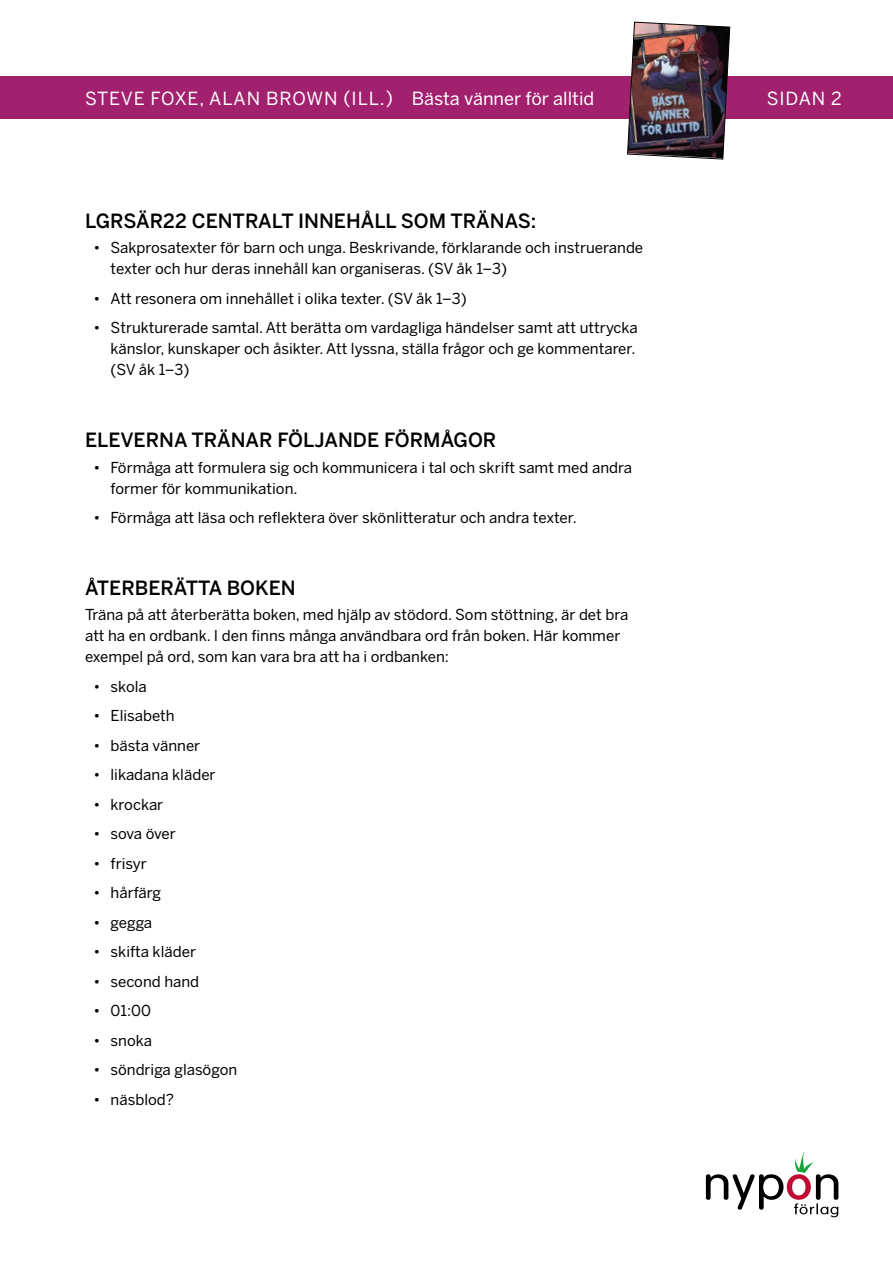
<style>
.page{position:relative;width:893px;height:1263px;background:#fff}
.page>*{position:absolute;margin:0;border:0;box-sizing:border-box;transform-origin:0 0}
.t1{font:500 19.5px "Benton Sans";color:#000}
.t2{font:18px "Benton Sans";letter-spacing:.01em;color:#fff}
.t3{font:15px/21px "Benton Sans";color:#000}
.t4{font:15px "Benton Sans";letter-spacing:-.02em;color:#000}
</style>
<div class="page">
<svg style="left:706px;top:1152px;width:132px;height:65px"></svg>
<div style="left:0;top:77px;width:893px;height:42px;background:#a2216e"></div>
<img style="left:627px;top:21px;width:103px;height:139px">
<p class="t2" style="left:85px;top:87px;width:511px">STEVE FOXE, ALAN BROWN (ILL.) Bästa vänner för alltid</p>
<p class="t2" style="left:767px;top:87px;width:77px">SIDAN 2</p>
<h1 class="t1" style="left:85px;top:209px;width:453px">LGRSÄR22 CENTRALT INNEHÅLL SOM TRÄNAS:</h1>
<p class="t3" style="left:111px;top:237px;width:534px;text-indent:-17px">• Sakprosatexter för barn och unga. Beskrivande, förklarande och instruerande texter och hur deras innehåll kan organiseras. (SV åk 1–3)</p>
<p class="t3" style="left:94px;top:288px;width:375px">• Att resonera om innehållet i olika texter. (SV åk 1–3)</p>
<p class="t3" style="left:111px;top:317px;width:529px;text-indent:-17px">• Strukturerade samtal. Att berätta om vardagliga händelser samt att uttrycka känslor, kunskaper och åsikter. Att lyssna, ställa frågor och ge kommentarer. (SV åk 1–3)</p>
<h1 class="t1" style="left:85px;top:428px;width:413px">ELEVERNA TRÄNAR FÖLJANDE FÖRMÅGOR</h1>
<p class="t3" style="left:111px;top:457px;width:523px;text-indent:-17px">• Förmåga att formulera sig och kommunicera i tal och skrift samt med andra former för kommunikation.</p>
<p class="t3" style="left:94px;top:507px;width:485px">• Förmåga att läsa och reflektera över skönlitteratur och andra texter.</p>
<h1 class="t1" style="left:85px;top:576px;width:212px">ÅTERBERÄTTA BOKEN</h1>
<p class="t3" style="left:85px;top:604px;width:545px">Träna på att återberätta boken, med hjälp av stödord. Som stöttning, är det bra att ha en ordbank. I den finns många användbara ord från boken. Här kommer exempel på ord, som kan vara bra att ha i ordbanken:</p>
<p class="t3" style="left:94px;top:676px;width:55px">• skola</p>
<p class="t3" style="left:94px;top:705px;width:83px">• Elisabeth</p>
<p class="t3" style="left:94px;top:735px;width:108px">• bästa vänner</p>
<p class="t3" style="left:94px;top:764px;width:124px">• likadana kläder</p>
<p class="t3" style="left:94px;top:794px;width:71px">• krockar</p>
<p class="t4" style="left:94px;top:825px;width:84px">• sova över</p>
<p class="t3" style="left:94px;top:853px;width:55px">• frisyr</p>
<p class="t3" style="left:94px;top:882px;width:69px">• hårfärg</p>
<p class="t3" style="left:94px;top:912px;width:60px">• gegga</p>
<p class="t3" style="left:94px;top:941px;width:104px">• skifta kläder</p>
<p class="t3" style="left:94px;top:971px;width:107px">• second hand</p>
<p class="t3" style="left:94px;top:1000px;width:59px">• 01:00</p>
<p class="t3" style="left:94px;top:1030px;width:60px">• snoka</p>
<p class="t3" style="left:94px;top:1059px;width:145px">• söndriga glasögon</p>
<p class="t3" style="left:94px;top:1089px;width:82px">• näsblod?</p>
</div>
